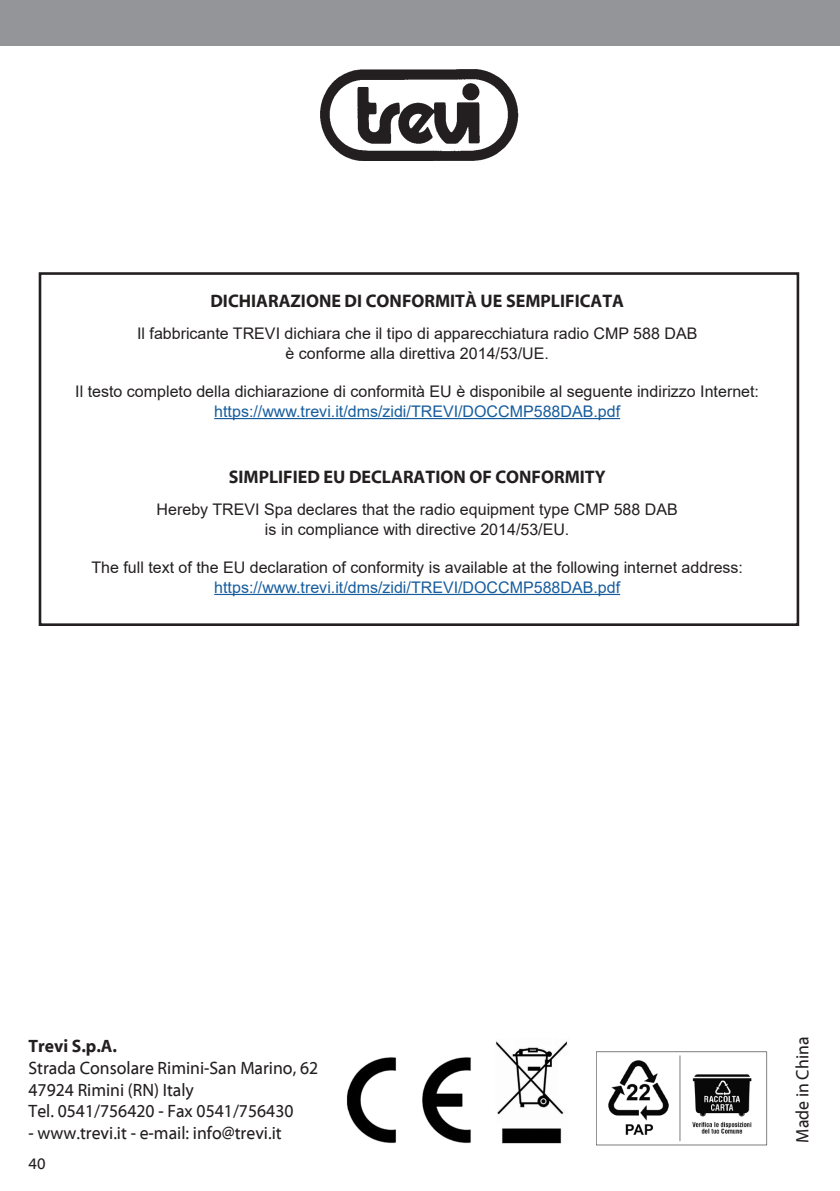
<style>
.page{position:relative;width:840px;height:1191px;background:#fff}
.page>*{position:absolute;margin:0;border:0;box-sizing:border-box;transform-origin:0 0}
.Corpo_testo{font:18.2px "Myriad Bd Web";color:#231f20;scale:.95 1}
.Corpo_testo-2{font:18px "Myriad Web";color:#231f20;scale:.95 1}
.Corpo_testo-3{font:18px "Myriad Bd Web";color:#231f20;scale:.95 1}
.Corpo_testo_copia{font:16px "Arial Greek";color:#231f20}
.Corpo_testo_copia-2{font:16px "Arial Greek";color:#175d9e}
.Corpo_testo-4{font:16px "Arial Greek";color:#231f20}
.t1{font:16px "Myriad Web";color:#231f20}
</style>
<div class="page">
<div style="left:0;top:0;width:839px;height:46px;background:#939598"></div>
<img style="left:346px;top:1057px;width:125px;height:87px">
<img style="left:496px;top:1041px;width:72px;height:103px">
<img style="left:320px;top:70px;width:199px;height:91px">
<div style="left:39px;top:272px;width:759px;height:354px;border:3px solid #231f20"></div>
<hr style="left:214px;top:418px;width:405px;height:1px;background:#175d9e">
<hr style="left:214px;top:594px;width:405px;height:1px;background:#175d9e">
<img style="left:596px;top:1051px;width:171px;height:94px">
<p class="Corpo_testo" style="left:210px;top:291px;width:436px">DICHIARAZIONE DI CONFORMITÀ UE SEMPLIFICATA</p>
<p class="Corpo_testo-4" style="left:137px;top:322px;width:561px">Il fabbricante TREVI dichiara che il tipo di apparecchiatura radio CMP 588 DAB</p>
<p class="Corpo_testo-4" style="left:285px;top:342px;width:265px">è conforme alla direttiva 2014/53/UE.</p>
<p class="Corpo_testo_copia" style="left:75px;top:381px;width:684px">Il testo completo della dichiarazione di conformità EU è disponibile al seguente indirizzo Internet:</p>
<p class="Corpo_testo_copia-2" style="left:214px;top:400px;width:407px">https://www.trevi.it/dms/zidi/TREVI/DOCCMP588DAB.pdf</p>
<p class="Corpo_testo" style="left:229px;top:467px;width:398px">SIMPLIFIED EU DECLARATION OF CONFORMITY</p>
<p class="Corpo_testo_copia" style="left:156px;top:498px;width:522px">Hereby TREVI Spa declares that the radio equipment type CMP 588 DAB</p>
<p class="Corpo_testo_copia" style="left:265px;top:518px;width:306px">is in compliance with directive 2014/53/EU.</p>
<p class="Corpo_testo_copia" style="left:91px;top:556px;width:652px">The full text of the EU declaration of conformity is available at the following internet address:</p>
<p class="Corpo_testo_copia-2" style="left:214px;top:576px;width:407px">https://www.trevi.it/dms/zidi/TREVI/DOCCMP588DAB.pdf</p>
<p class="Corpo_testo-3" style="left:28px;top:1036px;width:95px">Trevi S.p.A.</p>
<p class="Corpo_testo-2" style="left:28px;top:1058px;width:306px">Strada Consolare Rimini-San Marino, 62</p>
<p class="Corpo_testo-2" style="left:28px;top:1079px;width:175px">47924 Rimini (RN) Italy</p>
<p class="Corpo_testo-2" style="left:28px;top:1101px;width:280px">Tel. 0541/756420 - Fax 0541/756430</p>
<p class="Corpo_testo-2" style="left:28px;top:1123px;width:268px">- www.trevi.it - e-mail: info@trevi.it</p>
<p class="t1" style="left:28px;top:1154px;width:18px">40</p>
<p class="Corpo_testo-2" style="left:792px;top:1142px;width:113px;rotate:-90deg">Made in China</p>
</div>
